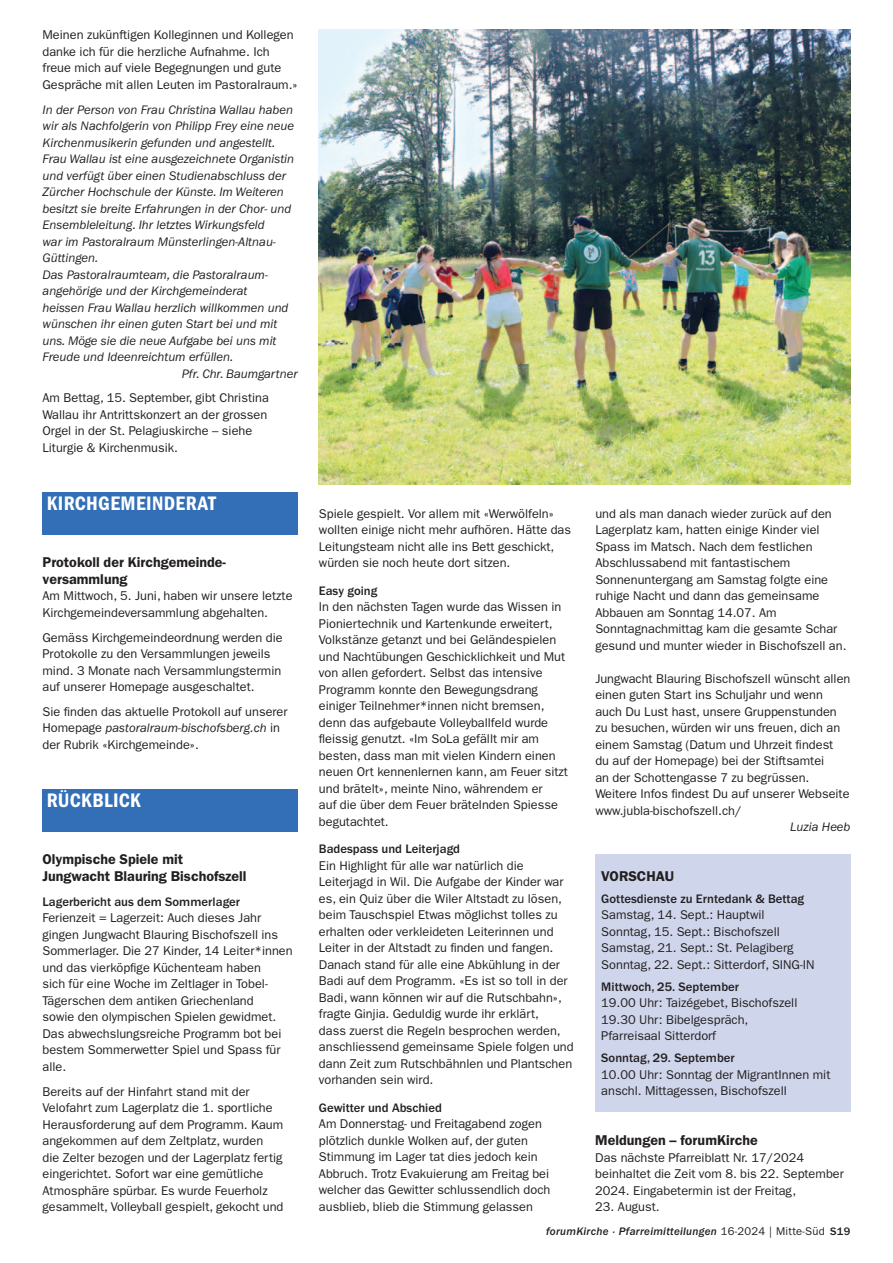
<style>
.page{position:relative;width:893px;height:1263px;background:#fff}
.page>*{position:absolute;margin:0;border:0;box-sizing:border-box;transform-origin:0 0}
.t1{font:20.25px "Franklin Gothic LT Pro Dm Cn";letter-spacing:.015em;color:#fff}
.t2{font:14.25px/16.5px "Franklin Gothic LT Pro Dm";color:#231f20}
.t3{font:12.75px/16.5px "Franklin Gothic LT Pro";color:#231f20}
.t4{font:italic 12.75px "Franklin Gothic LT Pro";color:#231f20}
.t5{font:500 12.75px "Franklin Gothic LT Pro";color:#231f20}
.t6{font:italic 500 11.25px "Franklin Gothic LT Pro";letter-spacing:.025em;color:#231f20}
.s1{font-style:italic}
.s2{font-weight:400;font-style:normal}
.s3{font-style:normal}
</style>
<div class="page">
<div style="left:43px;top:492px;width:255px;height:42px;background:#326fb7"></div>
<div style="left:43px;top:789px;width:255px;height:42px;background:#326fb7"></div>
<div style="left:595px;top:855px;width:255px;height:257px;background:#cfd5eb"></div>
<img style="left:319px;top:30px;width:531px;height:455px">
<p class="t3" style="left:43px;top:27px;width:257px">Meinen zukünftigen Kolleginnen und Kollegen danke ich für die herzliche Aufnahme. Ich freue mich auf viele Begegnungen und gute Gespräche mit allen Leuten im Pastoralraum.»</p>
<p class="t4" style="left:43px;top:102px;width:252px">In der Person von Frau Christina Wallau haben</p>
<p class="t4" style="left:43px;top:119px;width:253px">wir als Nachfolgerin von Philipp Frey eine neue</p>
<p class="t4" style="left:43px;top:135px;width:234px">Kirchenmusikerin gefunden und angestellt.</p>
<p class="t4" style="left:43px;top:152px;width:253px">Frau Wallau ist eine ausgezeichnete Organistin</p>
<p class="t4" style="left:43px;top:168px;width:245px">und verfügt über einen Studienabschluss der</p>
<p class="t4" style="left:43px;top:185px;width:243px">Zürcher Hochschule der Künste. Im Weiteren</p>
<p class="t4" style="left:43px;top:201px;width:250px">besitzt sie breite Erfahrungen in der Chor- und</p>
<p class="t4" style="left:43px;top:218px;width:224px">Ensembleleitung. Ihr letztes Wirkungsfeld</p>
<p class="t4" style="left:43px;top:234px;width:235px">war im Pastoralraum Münsterlingen-Altnau-</p>
<p class="t4" style="left:43px;top:251px;width:57px">Güttingen.</p>
<p class="t4" style="left:43px;top:267px;width:227px">Das Pastoralraumteam, die Pastoralraum-</p>
<p class="t4" style="left:43px;top:284px;width:207px">angehörige und der Kirchgemeinderat</p>
<p class="t4" style="left:43px;top:300px;width:247px">heissen Frau Wallau herzlich willkommen und</p>
<p class="t4" style="left:43px;top:317px;width:236px">wünschen ihr einen guten Start bei und mit</p>
<p class="t4" style="left:43px;top:333px;width:235px">uns. Möge sie die neue Aufgabe bei uns mit</p>
<p class="t4" style="left:43px;top:350px;width:192px">Freude und Ideenreichtum erfüllen.</p>
<p class="t4" style="left:182px;top:366px;width:117px">Pfr. Chr. Baumgartner</p>
<p class="t3" style="left:43px;top:390px;width:228px">Am Bettag, 15. September, gibt Christina Wallau ihr Antrittskonzert an der grossen Orgel in der St. Pelagiuskirche – siehe Liturgie &amp; Kirchenmusik.</p>
<h1 class="t1" style="left:47px;top:491px;width:20px">KIRCHGEME</h1>
<h1 class="t1" style="left:146px;top:491px;width:33px">INDERAT</h1>
<p class="t2" style="left:43px;top:554px;width:185px">Protokoll der Kirchgemeinde&shy;versammlung</p>
<p class="t3" style="left:43px;top:588px;width:252px">Am Mittwoch, 5. Juni, haben wir unsere letzte<br>Kirchgemeindeversammlung abgehalten.</p>
<p class="t3" style="left:43px;top:629px;width:242px">Gemäss Kirchgemeindeordnung werden die Protokolle zu den Versammlungen jeweils mind. 3 Monate nach Versammlungstermin auf unserer Homepage ausgeschaltet.</p>
<p class="t3" style="left:43px;top:703px;width:247px">Sie finden das aktuelle Protokoll auf unserer<br>Homepage <span class="s1">pastoralraum-bischofsberg.ch</span> in der Rubrik «Kirchgemeinde».</p>
<h1 class="t1" style="left:47px;top:788px;width:96px">RÜCKBLICK</h1>
<p class="t2" style="left:43px;top:851px;width:206px">Olympische Spiele mit<br>Jungwacht Blauring Bischofszell</p>
<p class="t5" style="left:43px;top:894px;width:199px">Lagerbericht aus dem Sommerlager</p>
<p class="t3" style="left:43px;top:910px;width:252px">Ferienzeit = Lagerzeit: Auch dieses Jahr gingen Jungwacht Blauring Bischofszell ins Sommerlager. Die 27 Kinder, 14 Leiter*innen und das vierköpfige Küchenteam haben<br>sich für eine Woche im Zeltlager in Tobel-Tägerschen dem antiken Griechenland<br>sowie den olympischen Spielen gewidmet.<br>Das abwechslungsreiche Programm bot bei bestem Sommerwetter Spiel und Spass für alle.</p>
<p class="t3" style="left:43px;top:1083px;width:242px">Bereits auf der Hinfahrt stand mit der Velofahrt zum Lagerplatz die 1. sportliche Herausforderung auf dem Programm. Kaum angekommen auf dem Zeltplatz, wurden<br>die Zelter bezogen und der Lagerplatz fertig eingerichtet. Sofort war eine gemütliche Atmosphäre spürbar. Es wurde Feuerholz gesammelt, Volleyball gespielt, gekocht und</p>
<p class="t3" style="left:319px;top:505px;width:254px">Spiele gespielt. Vor allem mit «Werwölfeln» wollten einige nicht mehr aufhören. Hätte das Leitungsteam nicht alle ins Bett geschickt, würden sie noch heute dort sitzen.</p>
<p class="t5" style="left:319px;top:583px;width:60px">Easy going</p>
<p class="t3" style="left:319px;top:599px;width:251px">In den nächsten Tagen wurde das Wissen in Pioniertechnik und Kartenkunde erweitert, Volkstänze getanzt und bei Geländespielen und Nachtübungen Geschicklichkeit und Mut von allen gefordert. Selbst das intensive Programm konnte den Bewegungsdrang einiger Teilnehmer*innen nicht bremsen, denn das aufgebaute Volleyballfeld wurde fleissig genutzt. «Im SoLa gefällt mir am besten, dass man mit vielen Kindern einen neuen Ort kennenlernen kann, am Feuer sitzt und brätelt», meinte Nino, währendem er<br>auf die über dem Feuer brätelnden Spiesse begutachtet.</p>
<p class="t5" style="left:319px;top:842px;width:143px">Badespass und Leiterjagd</p>
<p class="t3" style="left:319px;top:857px;width:256px">Ein Highlight für alle war natürlich die Leiterjagd in Wil. Die Aufgabe der Kinder war es, ein Quiz über die Wiler Altstadt zu lösen, beim Tauschspiel Etwas möglichst tolles zu erhalten oder verkleideten Leiterinnen und Leiter in der Altstadt zu finden und fangen.<br>Danach stand für alle eine Abkühlung in der Badi auf dem Programm. «Es ist so toll in der Badi, wann können wir auf die Rutschbahn», fragte Ginjia. Geduldig wurde ihr erklärt,<br>dass zuerst die Regeln besprochen werden, anschliessend gemeinsame Spiele folgen und dann Zeit zum Rutschbähnlen und Plantschen vorhanden sein wird.</p>
<p class="t5" style="left:319px;top:1100px;width:124px">Gewitter und Abschied</p>
<p class="t3" style="left:319px;top:1116px;width:233px">Am Donnerstag- und Freitagabend zogen plötzlich dunkle Wolken auf, der guten Stimmung im Lager tat dies jedoch kein Abbruch. Trotz Evakuierung am Freitag bei welcher das Gewitter schlussendlich doch ausblieb, blieb die Stimmung gelassen</p>
<p class="t3" style="left:595px;top:505px;width:253px">und als man danach wieder zurück auf den Lagerplatz kam, hatten einige Kinder viel Spass im Matsch. Nach dem festlichen Abschlussabend mit fantastischem Sonnenuntergang am Samstag folgte eine ruhige Nacht und dann das gemeinsame Abbauen am Sonntag 14.07. Am Sonntagnachmittag kam die gesamte Schar gesund und munter wieder in Bischofszell an.</p>
<p class="t3" style="left:595px;top:670px;width:257px">Jungwacht Blauring Bischofszell wünscht allen einen guten Start ins Schuljahr und wenn auch Du Lust hast, unsere Gruppenstunden zu besuchen, würden wir uns freuen, dich an einem Samstag (Datum und Uhrzeit findest<br>du auf der Homepage) bei der Stiftsamtei<br>an der Schottengasse 7 zu begrüssen.<br>Weitere Infos findest Du auf unserer Webseite www.jubla-bischofszell.ch/</p>
<p class="t4" style="left:790px;top:820px;width:62px">Luzia Heeb</p>
<p class="t2" style="left:601px;top:868px;width:28px">vorschau</p>
<p class="t5" style="left:601px;top:892px;width:204px">Gottesdienste zu Erntedank &amp; Bettag</p>
<p class="t3" style="left:601px;top:907px;width:215px">Samstag, 14. Sept.: Hauptwil Sonntag, 15. Sept.: Bischofszell Samstag, 21. Sept.: St. Pelagiberg Sonntag, 22. Sept.: Sitterdorf, SING-IN</p>
<p class="t5" style="left:601px;top:979px;width:139px">Mittwoch, 25. September</p>
<p class="t3" style="left:601px;top:995px;width:198px">19.00 Uhr: Taizégebet, Bischofszell<br>19.30 Uhr: Bibelgespräch,<br>Pfarreisaal Sitterdorf</p>
<p class="t5" style="left:601px;top:1051px;width:135px">Sonntag, 29. September</p>
<p class="t3" style="left:601px;top:1066px;width:231px">10.00 Uhr: Sonntag der MigrantInnen mit anschl. Mittagessen, Bischofszell</p>
<p class="t2" style="left:595px;top:1132px;width:164px">Meldungen – forumKirche</p>
<p class="t3" style="left:595px;top:1149px;width:250px">Das nächste Pfarreiblatt Nr. 17/2024 beinhaltet die Zeit vom 8. bis 22. September<br>2024. Eingabetermin ist der Freitag,</p>
<p class="t3" style="left:595px;top:1198px;width:66px">23. August.</p>
<p class="t6" style="left:546px;top:1225px;width:306px">forumKirche · Pfarreimitteilungen <span class="s2">16-2024 | Mitte-Süd</span> <span class="s3">S19</span></p>
</div>
